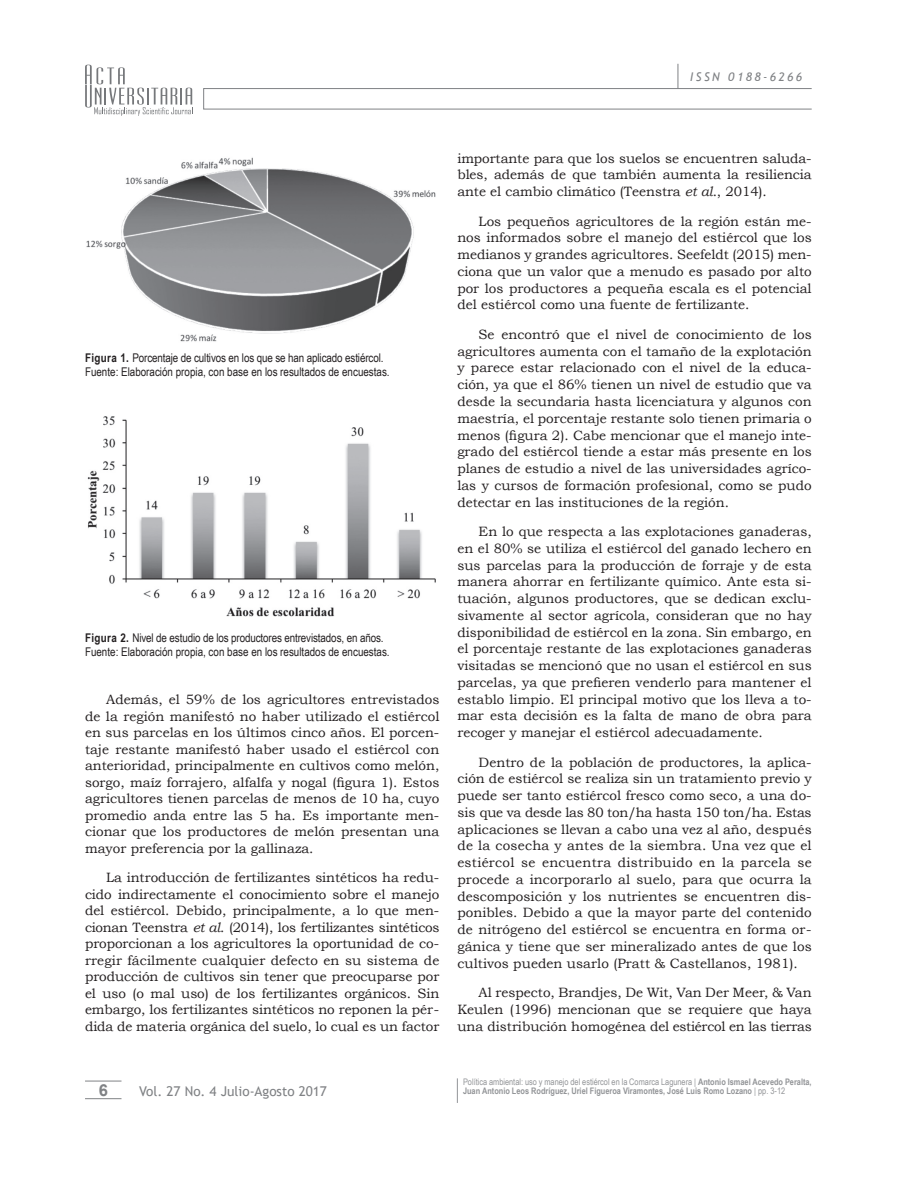
<style>
.page{position:relative;width:918px;height:1188px;background:#fff}
.page>*{position:absolute;margin:0;border:0;box-sizing:border-box;transform-origin:0 0}
.t1{font:700 16.5px "Arial";color:#808285}
.t2{font:13.5px/16.8px "Bookman Old Style";color:#231f20;text-align:justify}
.t3{font:13.5px "Trebuchet MS";color:#808285}
.t4{font:12px/13.5px "Arial Narrow";color:#231f20}
.t5{font:italic 12px "Trebuchet MS";letter-spacing:.2em;color:#808285}
.t6{font:700 9px/9px "Arial Narrow";color:#939598}
.s1{font-weight:700}
.s2{font-style:italic}
.s3{font-weight:400}
</style>
<div class="page">
<div style="left:203px;top:88px;width:609px;height:21px;border:1px solid #808285"></div>
<svg style="left:678px;top:64px;width:1px;height:25px"></svg>
<hr style="left:85px;top:1081px;width:37px;height:1px;background:#808285">
<hr style="left:85px;top:1098px;width:37px;height:1px;background:#808285">
<svg style="left:85px;top:65px;width:108px;height:51px"></svg>
<svg style="left:457px;top:1078px;width:1px;height:25px"></svg>
<img style="left:86px;top:157px;width:350px;height:185px">
<img style="left:87px;top:416px;width:349px;height:201px">
<p class="t5" style="left:690px;top:70px;width:114px">ISSN 0188-6266</p>
<p class="t4" style="left:85px;top:351px;width:306px"><span class="s1">Figura 1.</span> Porcentaje de cultivos en los que se han aplicado estiércol.<br>Fuente: Elaboración propia, con base en los resultados de encuestas.</p>
<p class="t4" style="left:85px;top:631px;width:306px"><span class="s1">Figura 2.</span> Nivel de estudio de los productores entrevistados, en años.<br>Fuente: Elaboración propia, con base en los resultados de encuestas.</p>
<p class="t2" style="left:85px;top:692px;width:356px;text-indent:21px">Además, el 59% de los agricultores entrevistados de la región manifestó no haber utilizado el estiércol en sus parcelas en los últimos cinco años. El porcen&shy;taje restante manifestó haber usado el estiércol con anterioridad, principalmente en cultivos como melón, sorgo, maíz forrajero, alfalfa y nogal (figura 1). Estos agricultores tienen parcelas de menos de 10 ha, cuyo promedio anda entre las 5 ha. Es importante men&shy;cionar que los productores de melón presentan una mayor preferencia por la gallinaza.</p>
<p class="t2" style="left:85px;top:869px;width:356px;text-indent:21px">La introducción de fertilizantes sintéticos ha redu&shy;cido indirectamente el conocimiento sobre el manejo del estiércol. Debido, principalmente, a lo que men&shy;cionan Teenstra <span class="s2">et al</span>. (2014), los fertilizantes sintéticos proporcionan a los agricultores la oportunidad de co&shy;rregir fácilmente cualquier defecto en su sistema de producción de cultivos sin tener que preocuparse por el uso (o mal uso) de los fertilizantes orgánicos. Sin embargo, los fertilizantes sintéticos no reponen la pér&shy;dida de materia orgánica del suelo, lo cual es un factor</p>
<p class="t2" style="left:457px;top:150px;width:356px">importante para que los suelos se encuentren saluda&shy;bles, además de que también aumenta la resiliencia ante el cambio climático (Teenstra <span class="s2">et al</span>., 2014).</p>
<p class="t2" style="left:457px;top:213px;width:356px;text-indent:21px">Los pequeños agricultores de la región están me&shy;nos informados sobre el manejo del estiércol que los medianos y grandes agricultores. Seefeldt (2015) men&shy;ciona que un valor que a menudo es pasado por alto por los productores a pequeña escala es el potencial del estiércol como una fuente de fertilizante.</p>
<p class="t2" style="left:457px;top:326px;width:356px;text-indent:21px">Se encontró que el nivel de conocimiento de los agricultores aumenta con el tamaño de la explotación y parece estar relacionado con el nivel de la educa&shy;ción, ya que el 86% tienen un nivel de estudio que va desde la secundaria hasta licenciatura y algunos con maestría, el porcentaje restante solo tienen primaria o menos (figura 2). Cabe mencionar que el manejo inte&shy;grado del estiércol tiende a estar más presente en los planes de estudio a nivel de las universidades agríco&shy;las y cursos de formación profesional, como se pudo detectar en las instituciones de la región.</p>
<p class="t2" style="left:457px;top:523px;width:356px;text-indent:21px">En lo que respecta a las explotaciones ganaderas, en el 80% se utiliza el estiércol del ganado lechero en sus parcelas para la producción de forraje y de esta manera ahorrar en fertilizante químico. Ante esta si&shy;tuación, algunos productores, que se dedican exclu&shy;sivamente al sector agrícola, consideran que no hay disponibilidad de estiércol en la zona. Sin embargo, en el porcentaje restante de las explotaciones ganaderas visitadas se mencionó que no usan el estiércol en sus parcelas, ya que prefieren venderlo para mantener el establo limpio. El principal motivo que los lleva a to&shy;mar esta decisión es la falta de mano de obra para recoger y manejar el estiércol adecuadamente.</p>
<p class="t2" style="left:457px;top:754px;width:356px;text-indent:21px">Dentro de la población de productores, la aplica&shy;ción de estiércol se realiza sin un tratamiento previo y puede ser tanto estiércol fresco como seco, a una do&shy;sis que va desde las 80 ton/ha hasta 150 ton/ha. Estas aplicaciones se llevan a cabo una vez al año, después de la cosecha y antes de la siembra. Una vez que el estiércol se encuentra distribuido en la parcela se procede a incorporarlo al suelo, para que ocurra la descomposición y los nutrientes se encuentren dis&shy;ponibles. Debido a que la mayor parte del contenido de nitrógeno del estiércol se encuentra en forma or&shy;gánica y tiene que ser mineralizado antes de que los cultivos pueden usarlo (Pratt &amp; Castellanos, 1981).</p>
<p class="t2" style="left:457px;top:984px;width:356px;text-indent:21px">Al respecto, Brandjes, De Wit, Van Der Meer, &amp; Van Keulen (1996) mencionan que se requiere que haya una distribución homogénea del estiércol en las tierras</p>
<p class="t1" style="left:99px;top:1079px;width:11px">6</p>
<p class="t3" style="left:139px;top:1083px;width:189px">Vol. 27 No. 4 Julio-Agosto 2017</p>
<p class="t6" style="left:463px;top:1077px;width:350px"><span class="s3">Política ambiental: uso y manejo del estiércol en la Comarca Lagunera |</span> Antonio Ismael Acevedo Peralta,<br>Juan Antonio Leos Rodríguez, Uriel Figueroa Viramontes, José Luis Romo Lozano <span class="s3">| pp. 3-12</span></p>
</div>
